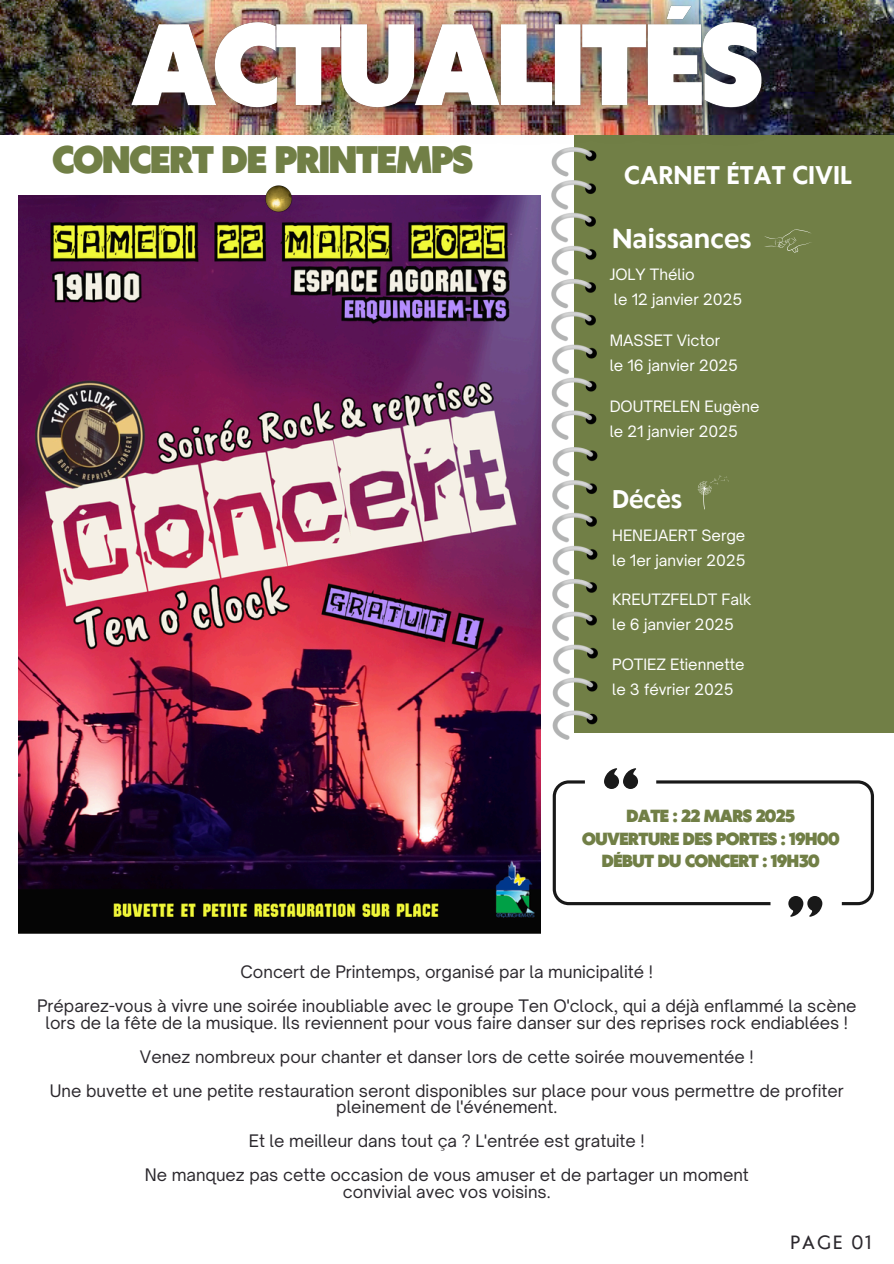
<style>
.page{position:relative;width:894px;height:1264px;background:#fff}
.page>*{position:absolute;margin:0;border:0;box-sizing:border-box;transform-origin:0 0}
.t1{font:900 36px "Klein Text";letter-spacing:-.03em;color:#717f46}
.t2{font:700 25.5px "Klein Text";color:#fff}
.t3{font:700 24px "Klein Text";color:#fff}
.t4{font:18px "Klein Text";letter-spacing:.1em;color:#2b282d}
.t5{font:16.5px/16.8px "Open Sauce One";color:#2b282d;text-align:center}
.t6{font:900 16.5px/22.5px "Klein Text";letter-spacing:-.03em;color:#717f46;text-align:center}
.t7{font:15px "Open Sauce One";color:#fff}
</style>
<div class="page">
<div style="left:574px;top:62px;width:319px;height:670px;background:#717f46"></div>
<img style="left:0;top:0;width:893px;height:134px">
<svg style="left:764px;top:229px;width:47px;height:24px"></svg>
<img style="left:551px;top:159px;width:45px;height:280px">
<svg style="left:697px;top:475px;width:31px;height:34px"></svg>
<img style="left:18px;top:195px;width:522px;height:738px">
<img style="left:266px;top:185px;width:27px;height:27px">
<img style="left:552px;top:447px;width:45px;height:292px">
<svg style="left:552px;top:768px;width:321px;height:148px"></svg>
<img style="left:84px;top:0;width:725px;height:159px">
<p class="t1" style="left:52px;top:142px;width:422px">CONCERT DE PRINTEMPS</p>
<p class="t3" style="left:624px;top:163px;width:229px">CARNET ÉTAT CIVIL</p>
<p class="t2" style="left:612px;top:226px;width:141px">Naissances</p>
<p class="t7" style="left:609px;top:264px;width:86px">JOLY Thélio</p>
<h3 class="t7" style="left:613px;top:290px;width:130px">le 12 janvier 2025</h3>
<h4 class="t7" style="left:609px;top:330px;width:112px">MASSET Victor</h4>
<p class="t7" style="left:609px;top:356px;width:130px">le 16 janvier 2025</p>
<p class="t7" style="left:609px;top:396px;width:151px">DOUTRELEN Eugène</p>
<p class="t7" style="left:609px;top:422px;width:130px">le 21 janvier 2025</p>
<p class="t3" style="left:612px;top:487px;width:71px">Décès</p>
<p class="t7" style="left:612px;top:526px;width:135px">HENEJAERT Serge</p>
<p class="t7" style="left:612px;top:550px;width:135px">le 1er janvier 2025</p>
<h4 class="t7" style="left:612px;top:590px;width:141px">KREUTZFELDT Falk</h4>
<p class="t7" style="left:612px;top:615px;width:123px">le 6 janvier 2025</p>
<p class="t7" style="left:612px;top:655px;width:134px">POTIEZ Etiennette</p>
<p class="t7" style="left:612px;top:679px;width:123px">le 3 février 2025</p>
<p class="t6" style="left:582px;top:806px;width:259px">DATE : 22 MARS 2025<br>OUVERTURE DES PORTES : 19H00<br>DÉBUT DU CONCERT : 19H30</p>
<p class="t5" style="left:240px;top:963px;width:414px">Concert de Printemps, organisé par la municipalité !</p>
<p class="t5" style="left:37px;top:997px;width:820px">Préparez-vous à vivre une soirée inoubliable avec le groupe Ten O'clock, qui a déjà enflammé la scène lors de la fête de la musique. Ils reviennent pour vous faire danser sur des reprises rock endiablées !</p>
<h2 class="t5" style="left:140px;top:1048px;width:615px">Venez nombreux pour chanter et danser lors de cette soirée mouvementée !</h2>
<p class="t5" style="left:50px;top:1081px;width:795px">Une buvette et une petite restauration seront disponibles sur place pour vous permettre de profiter pleinement de l'événement.</p>
<p class="t5" style="left:249px;top:1132px;width:397px">Et le meilleur dans tout ça ? L'entrée est gratuite !</p>
<p class="t5" style="left:145px;top:1166px;width:605px">Ne manquez pas cette occasion de vous amuser et de partager un moment</p>
<p class="t5" style="left:343px;top:1183px;width:209px">convivial avec vos voisins.</p>
<p class="t4" style="left:789px;top:1232px;width:83px">PAGE 01</p>
</div>
